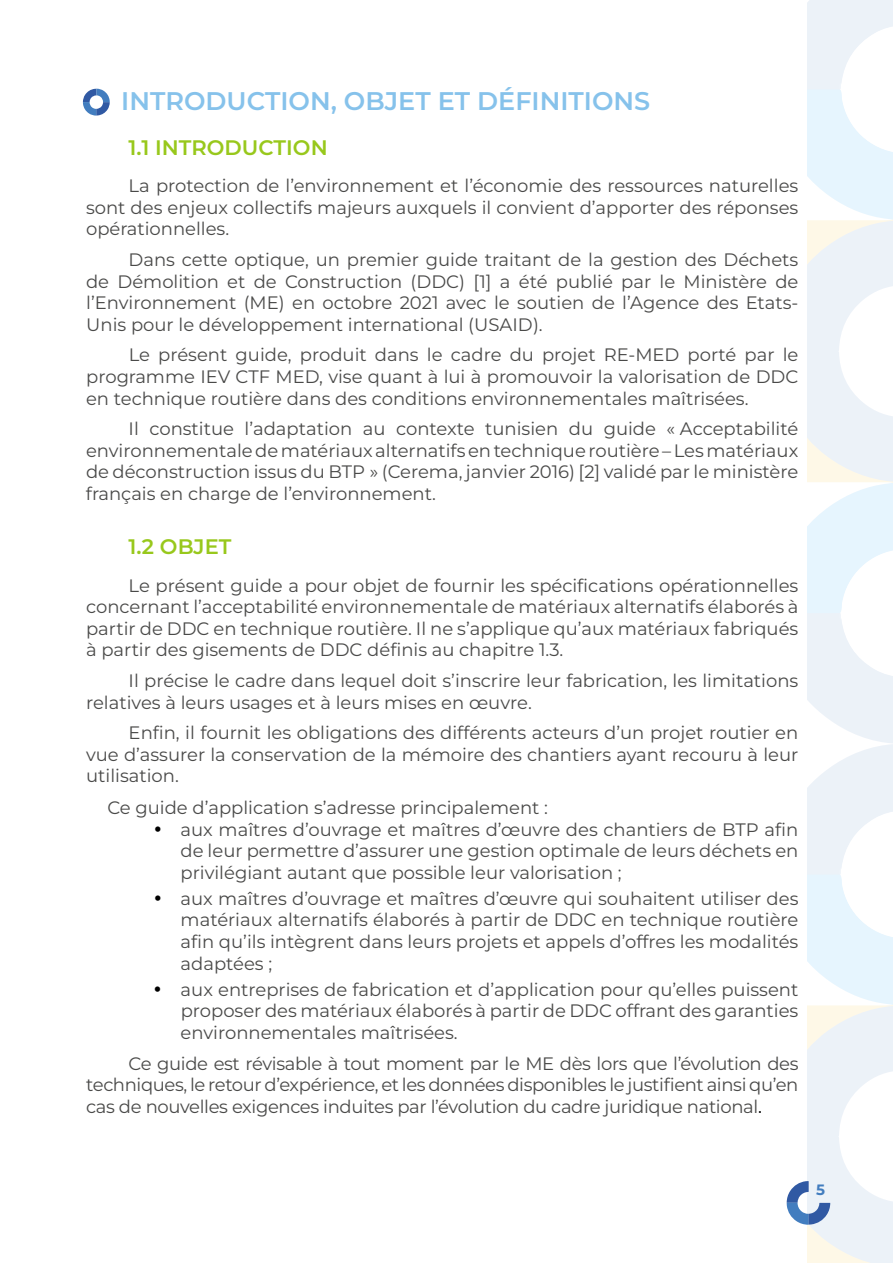
<style>
.page{position:relative;width:893px;height:1263px;background:#fff}
.page>*{position:absolute;margin:0;border:0;box-sizing:border-box;transform-origin:0 0}
.t1{font:600 25.5px "Montserrat";color:#86c2eb}
.t2{font:600 21px "Montserrat";color:#98c81c}
.t3{font:18px/21.6px "Montserrat";color:#4a4a49;text-align:justify}
.t4{font:700 15px "Montserrat";color:#427dbf}
.s1{color:#000}
.s2{font-family:"Calibri";color:#000}
</style>
<div class="page">
<svg style="left:787px;top:0;width:106px;height:1263px"></svg>
<svg style="left:83px;top:89px;width:27px;height:27px"></svg>
<h1 class="t1" style="left:121px;top:84px;width:530px">INTRODUCTION, OBJET ET DÉFINITIONS</h1>
<p class="t2" style="left:129px;top:133px;width:201px">1.1 INTRODUCTION</p>
<p class="t3" style="left:86px;top:175px;width:714px;text-indent:43px">La protection de l’environnement et l’économie des ressources naturelles sont des enjeux collectifs majeurs auxquels il convient d’apporter des réponses opérationnelles.</p>
<p class="t3" style="left:86px;top:248px;width:714px;text-indent:42px">Dans cette optique, un premier guide traitant de la gestion des Déchets de Démolition et de Construction (DDC) [1] a été publié par le Ministère de l’Environnement (ME) en octobre 2021 avec le soutien de l’Agence des Etats-Unis pour le développement international (USAID).</p>
<p class="t3" style="left:86px;top:344px;width:714px;text-indent:43px">Le présent guide, produit dans le cadre du projet RE-MED porté par le programme IEV CTF MED, vise quant à lui à promouvoir la valorisation de DDC en technique routière dans des conditions environnementales maîtrisées.</p>
<p class="t3" style="left:86px;top:418px;width:714px;text-indent:43px">Il constitue l’adaptation au contexte tunisien du guide « Acceptabilité environnementaledematériauxalternatifsentechniqueroutière–Lesmatériaux de déconstruction issus du BTP » (Cerema, janvier 2016) [2] validé par le ministère français en charge de l’environnement.</p>
<p class="t2" style="left:129px;top:533px;width:104px">1.2 OBJET</p>
<p class="t3" style="left:86px;top:574px;width:714px;text-indent:43px">Le présent guide a pour objet de fournir les spécifications opérationnelles concernant l’acceptabilité environnementale de matériaux alternatifs élaborés à partir de DDC en technique routière. Il ne s’applique qu’aux matériaux fabriqués à partir des gisements de DDC définis au chapitre 1.3.</p>
<p class="t3" style="left:86px;top:669px;width:714px;text-indent:42px">Il précise le cadre dans lequel doit s’inscrire leur fabrication, les limitations relatives à leurs usages et à leurs mises en œuvre.</p>
<p class="t3" style="left:86px;top:721px;width:714px;text-indent:43px">Enfin, il fournit les obligations des différents acteurs d’un projet routier en vue d’assurer la conservation de la mémoire des chantiers ayant recouru à leur utilisation.</p>
<p class="t3" style="left:107px;top:796px;width:442px">Ce guide d’application s’adresse principalement :</p>
<p class="t3" style="left:181px;top:818px;width:619px;text-indent:-27px"><span class="s1">•</span> aux maîtres d’ouvrage et maîtres d’œuvre des chantiers de BTP afin de leur permettre d’assurer une gestion optimale de leurs déchets en privilégiant autant que possible leur valorisation ;</p>
<p class="t3" style="left:181px;top:887px;width:619px;text-indent:-27px"><span class="s1">•</span> aux maîtres d’ouvrage et maîtres d’œuvre qui souhaitent utiliser des matériaux alternatifs élaborés à partir de DDC en technique routière afin qu’ils intègrent dans leurs projets et appels d’offres les modalités adaptées ;</p>
<p class="t3" style="left:181px;top:978px;width:619px;text-indent:-27px"><span class="s1">•</span> aux entreprises de fabrication et d’application pour qu’elles puissent proposer des matériaux élaborés à partir de DDC offrant des garanties environnementales maîtrisées.</p>
<p class="t3" style="left:86px;top:1052px;width:714px;text-indent:42px">Ce guide est révisable à tout moment par le ME dès lors que l’évolution des techniques, le retour d’expérience, et les données disponibles le justifient ainsi qu’en cas de nouvelles exigences induites par l’évolution du cadre juridique national<span class="s2">.</span></p>
<p class="t4" style="left:816px;top:1180px;width:10px">5</p>
</div>
